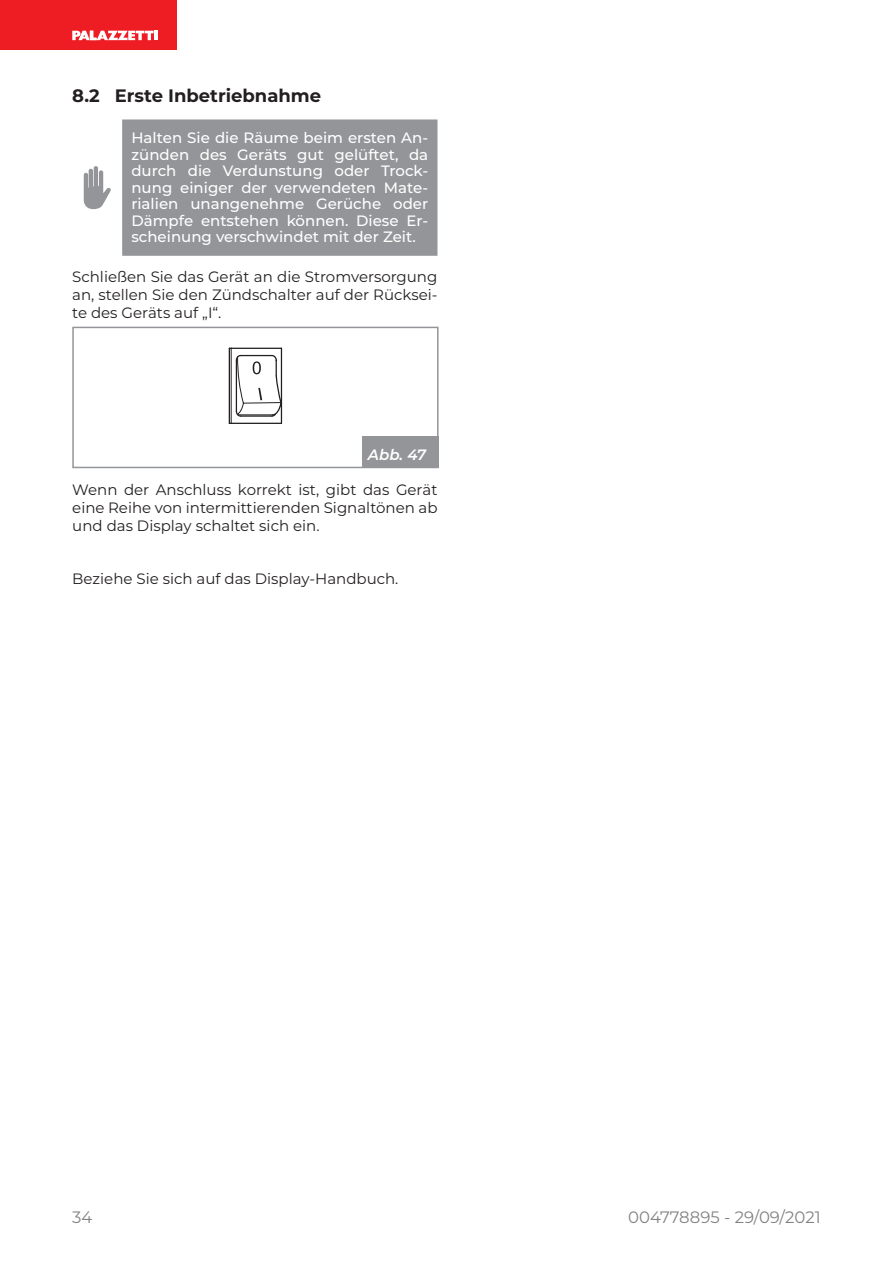
<style>
.page{position:relative;width:893px;height:1263px;background:#fff}
.page>*{position:absolute;margin:0;border:0;box-sizing:border-box;transform-origin:0 0}
.t1{font:700 18px "Montserrat";color:#231f20}
.t2{font:16.5px "Montserrat";color:#838282}
.t3{font:15px/18px "Montserrat";color:#231f20;text-align:justify}
.t4{font:500 15px/16.5px "Montserrat";color:#fff;text-align:justify}
.t5{font:italic 600 15px "Montserrat";color:#fff}
</style>
<div class="page">
<div style="left:0;top:0;width:176px;height:50px;background:#ee1d23"></div>
<svg style="left:72px;top:31px;width:85px;height:9px"></svg>
<div style="left:123px;top:120px;width:314px;height:135px;background:#939598"></div>
<hr style="left:122px;top:119px;width:315px;height:2px;background:#939598">
<hr style="left:122px;top:121px;width:2px;height:133px;background:#939598">
<hr style="left:122px;top:254px;width:315px;height:2px;background:#939598">
<svg style="left:84px;top:166px;width:27px;height:43px"></svg>
<svg style="left:229px;top:348px;width:53px;height:76px"></svg>
<div style="left:72px;top:327px;width:367px;height:141px;border:2px solid #939598"></div>
<div style="left:362px;top:436px;width:77px;height:32px;background:#939598"></div>
<p class="t1" style="left:72px;top:83px;width:251px">8.2 Erste Inbetriebnahme</p>
<p class="t4" style="left:131px;top:129px;width:298px">Halten Sie die Räume beim ersten An&shy;zünden des Geräts gut gelüftet, da durch die Verdunstung oder Trock&shy;nung einiger der verwendeten Mate&shy;rialien unangenehme Gerüche oder Dämpfe entstehen können. Diese Er&shy;scheinung verschwindet mit der Zeit.</p>
<p class="t3" style="left:72px;top:267px;width:367px">Schließen Sie das Gerät an die Stromversorgung an, stellen Sie den Zündschalter auf der Rücksei&shy;te des Geräts auf „I“.</p>
<p class="t5" style="left:368px;top:444px;width:60px">Abb. 47</p>
<p class="t3" style="left:72px;top:480px;width:367px">Wenn der Anschluss korrekt ist, gibt das Gerät eine Reihe von intermittierenden Signaltönen ab und das Display schaltet sich ein.</p>
<p class="t3" style="left:72px;top:569px;width:328px">Beziehe Sie sich auf das Display-Handbuch.</p>
<p class="t2" style="left:72px;top:1206px;width:22px">34</p>
<p class="t2" style="left:628px;top:1206px;width:194px">004778895 - 29/09/2021</p>
</div>
